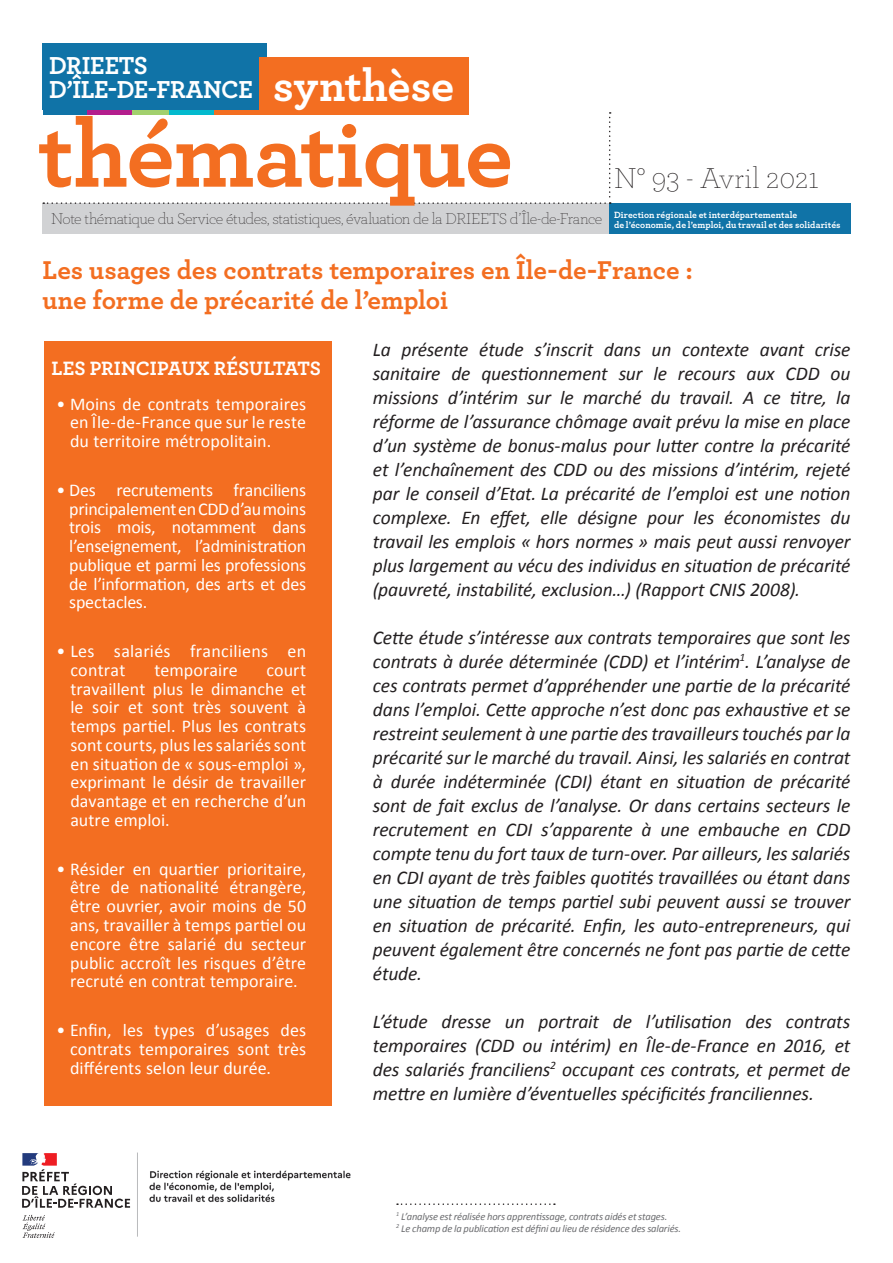
<style>
.page{position:relative;width:893px;height:1263px;background:#fff}
.page>*{position:absolute;margin:0;border:0;box-sizing:border-box;transform-origin:0 0}
.t1{font:700 96.75px "Archer Pro";letter-spacing:-.015em;color:#f36e21}
.t2{font:200 30px "Archer Pro";color:#231f20}
.t3{font:700 27px/30px "Archer Pro";letter-spacing:-.005em;color:#f36e21}
.t4{font:700 25.8px/24.8px "Archer Pro";letter-spacing:-.02em;color:#fff}
.t5{font:700 20.25px "Archer Pro";letter-spacing:-.005em;color:#fff}
.t6{font:italic 19.5px/24px "Calibri";letter-spacing:-.005em;color:#231f20;text-align:justify}
.t7{font:18px/18.8px "Calibri";letter-spacing:.005em;color:#fff;text-align:justify}
.t8{font:200 16.5px "Archer Pro";letter-spacing:-.03em;color:#231f20}
.t9{font:italic 10.5px/12px "Calibri";letter-spacing:-.015em;color:#6c6d70}
.t10{font:700 9.45px/10.5px "Archer Pro";letter-spacing:.005em;color:#fff}
.s1{font-size:46.2px}
</style>
<div class="page">
<div style="left:44px;top:341px;width:288px;height:765px;background:#f36e21"></div>
<div style="left:43px;top:203px;width:807px;height:31px;background:#d1d2d4"></div>
<div style="left:43px;top:110px;width:44px;height:5px;background:#1073a7"></div>
<div style="left:87px;top:110px;width:45px;height:5px;background:#b41e8d"></div>
<div style="left:132px;top:110px;width:45px;height:5px;background:#a2d06d"></div>
<div style="left:169px;top:110px;width:45px;height:5px;background:#03bace"></div>
<div style="left:214px;top:110px;width:45px;height:5px;background:#f36e21"></div>
<div style="left:43px;top:43px;width:224px;height:67px;background:#1073a7"></div>
<div style="left:259px;top:57px;width:210px;height:58px;background:#f36e21"></div>
<div style="left:609px;top:203px;width:241px;height:31px;background:#1073a7"></div>
<svg style="left:43px;top:112px;width:568px;height:92px"></svg>
<svg style="left:397px;top:1203px;width:158px;height:2px"></svg>
<img style="left:137px;top:1152px;width:214px;height:85px">
<svg style="left:22px;top:1215px;width:33px;height:23px"></svg>
<svg style="left:22px;top:1153px;width:108px;height:55px"></svg>
<h3 class="t4" style="left:49px;top:51px;width:407px">DRIEETS<br>D’ÎLE-DE-FRANCE <span class="s1">synthèse</span></h3>
<h1 class="t1" style="left:38px;top:78px;width:476px">thématique</h1>
<p class="t8" style="left:51px;top:208px;width:553px">Note thématique du Service études, statistiques, évaluation de la DRIEETS d’Île-de-France</p>
<h2 class="t2" style="left:614px;top:159px;width:206px">N° 93 - Avril 2021</h2>
<p class="t10" style="left:614px;top:208px;width:228px">Direction régionale et interdépartementale<br>de l’économie, de l’emploi, du travail et des solidarités</p>
<h3 class="t3" style="left:43px;top:253px;width:652px">Les usages des contrats temporaires en Île-de-France : une forme de précarité de l’emploi</h3>
<p class="t5" style="left:52px;top:353px;width:271px">LES PRINCIPAUX RÉSULTATS</p>
<p class="t7" style="left:70px;top:394px;width:238px;text-indent:-13px">• Moins de contrats temporaires en Île-de-France que sur le reste du territoire métropolitain.</p>
<p class="t7" style="left:69px;top:480px;width:238px;text-indent:-13px">• Des recrutements franciliens principalement en CDD d’au moins trois mois, notamment dans l’enseignement, l’administration publique et parmi les professions de l’information, des arts et des spectacles.</p>
<p class="t7" style="left:70px;top:641px;width:237px;text-indent:-14px">• Les salariés franciliens en contrat</p>
<p class="t7" style="left:154px;top:660px;width:85px">temporaire</p>
<p class="t7" style="left:70px;top:660px;width:237px;text-indent:196px">court travaillent plus le dimanche et le soir et sont très souvent à temps partiel. Plus les contrats sont courts, plus les salariés sont en situation de « sous-emploi », exprimant le désir de travailler davantage et en recherche d’un autre emploi.</p>
<p class="t7" style="left:70px;top:859px;width:238px;text-indent:-13px">• Résider en quartier prioritaire, être de nationalité étrangère, être ouvrier, avoir moins de 50 ans, travailler à temps partiel ou encore être salarié du secteur public accroît les risques d’être recruté en contrat temporaire.</p>
<p class="t7" style="left:70px;top:1020px;width:238px;text-indent:-13px">• Enfin, les types d’usages des contrats temporaires sont très différents selon leur durée.</p>
<p class="t6" style="left:373px;top:336px;width:479px">La présente étude s’inscrit dans un contexte avant crise sanitaire de questionnement sur le recours aux CDD ou missions d’intérim sur le marché du travail. A ce titre, la réforme de l’assurance chômage avait prévu la mise en place d’un système de bonus-malus pour lutter contre la précarité et l’enchaînement des CDD ou des missions d’intérim, rejeté par le conseil d’Etat. La précarité de l’emploi est une notion complexe. En effet, elle désigne pour les économistes du travail les emplois « hors normes » mais peut aussi renvoyer plus largement au vécu des individus en situation de précarité (pauvreté, instabilité, exclusion…) (Rapport CNIS 2008).</p>
<p class="t6" style="left:373px;top:624px;width:479px">Cette étude s’intéresse aux contrats temporaires que sont les contrats à durée déterminée (CDD) et l’intérim<sup>1</sup>. L’analyse de ces contrats permet d’appréhender une partie de la précarité dans l’emploi. Cette approche n’est donc pas exhaustive et se restreint seulement à une partie des travailleurs touchés par la précarité sur le marché du travail. Ainsi, les salariés en contrat à durée indéterminée (CDI) étant en situation de précarité sont de fait exclus de l’analyse. Or dans certains secteurs le recrutement en CDI s’apparente à une embauche en CDD compte tenu du fort taux de turn-over. Par ailleurs, les salariés en CDI ayant de très faibles quotités travaillées ou étant dans une situation de temps partiel subi peuvent aussi se trouver en situation de précarité. Enfin, les auto-entrepreneurs, qui peuvent également être concernés ne font pas partie de cette étude.</p>
<p class="t6" style="left:373px;top:1008px;width:479px">L’étude dresse un portrait de l’utilisation des contrats temporaires (CDD ou intérim) en Île-de-France en 2016, et des salariés franciliens<sup>2</sup> occupant ces contrats, et permet de mettre en lumière d’éventuelles spécificités franciliennes.</p>
<p class="t9" style="left:396px;top:1210px;width:286px"><sup>1</sup> L’analyse est réalisée hors apprentissage, contrats aidés et stages.<br><sup>2</sup> Le champ de la publication est défini au lieu de résidence des salariés.</p>
</div>
